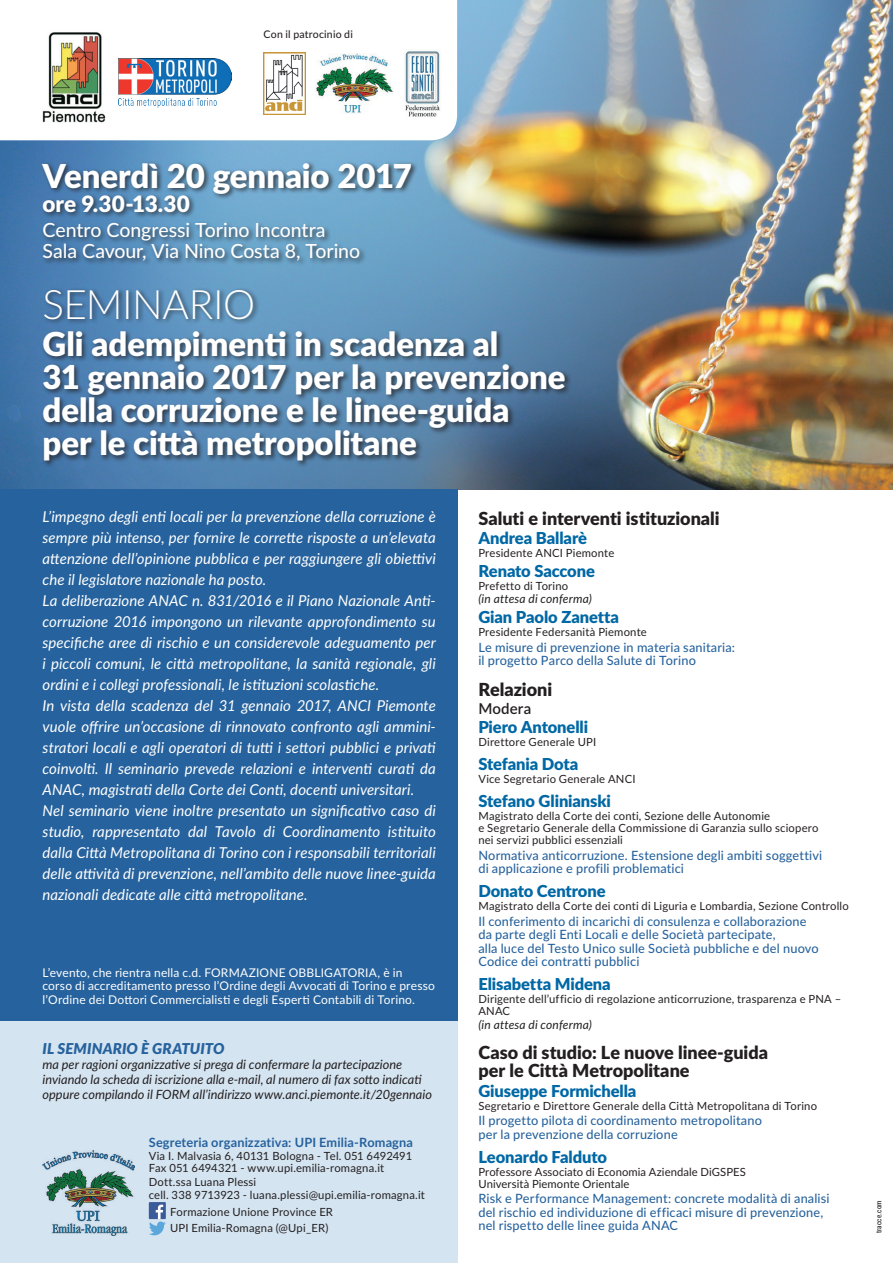
<style>
.page{position:relative;width:893px;height:1263px;background:#fff}
.page>*{position:absolute;margin:0;border:0;box-sizing:border-box;transform-origin:0 0}
.t1{font:300 40.5px "Lato";letter-spacing:-.01em;color:#fff}
.t2{font:900 33px/33px "Lato";letter-spacing:-.005em;color:#fff}
.t3{font:900 22.5px "Lato";color:#fff}
.t4{font:500 19.5px/21px "Lato";letter-spacing:-.005em;color:#fff}
.Titolo{font:900 18px/18px "Lato";color:#231f20}
.Relatori{font:900 16.5px "Lato";letter-spacing:-.005em;color:#0068a5}
.Relatori_spazio{font:900 16.5px "Lato";letter-spacing:-.005em;color:#0068a5}
.t5{font:italic 15px/21px "Lato";letter-spacing:.005em;color:#fff;text-align:justify}
.t6{font:italic 900 15px "Lato";letter-spacing:.005em;color:#26629d}
.Testo{font:600 15px "Lato";letter-spacing:.01em;color:#231f20}
.Relazioni{font:500 12.75px/13.5px "Lato";letter-spacing:.01em;color:#26629d}
.t7{font:italic 12.75px/15px "Lato";color:#231f20}
.Relazioni-2{font:700 12.75px "Lato";letter-spacing:.01em;color:#26629d}
.t8{font:12px/13.5px "Lato";letter-spacing:.015em;color:#fff}
.In_attesa{font:italic 12px "Lato";letter-spacing:.015em;color:#231f20}
.Carica{font:11.25px/12px "Lato";letter-spacing:.015em;color:#231f20}
.t9{font:500 10.5px "Lato";letter-spacing:.015em;color:#231f20}
.Sottotitolo{font:7.5px "Roboto Condensed";letter-spacing:.025em;color:#231f20}
</style>
<div class="page">
<div style="left:0;top:999px;width:457px;height:264px;background:#d5e4f1"></div>
<img style="left:0;top:0;width:893px;height:489px">
<div style="left:149px;top:1202px;width:17px;height:17px;background:#3b5a9a"></div>
<svg style="left:149px;top:1205px;width:17px;height:30px"></svg>
<svg style="left:0;top:0;width:457px;height:140px"></svg>
<img style="left:316px;top:53px;width:78px;height:61px">
<img style="left:264px;top:53px;width:41px;height:61px">
<img style="left:43px;top:30px;width:63px;height:92px">
<img style="left:119px;top:59px;width:112px;height:48px">
<img style="left:43px;top:1150px;width:91px;height:85px">
<div style="left:41px;top:287px;width:531px;height:181px;background:#231f20;opacity:.75"></div>
<div style="left:40px;top:161px;width:378px;height:107px;background:#231f20;opacity:.75"></div>
<div style="left:0;top:489px;width:457px;height:531px;background:#26629d"></div>
<img style="left:404px;top:50px;width:38px;height:71px">
<p class="t9" style="left:264px;top:26px;width:91px">Con il patrocinio di</p>
<p class="t2" style="left:43px;top:158px;width:371px">Venerdì 20 gennaio 2017</p>
<p class="t3" style="left:43px;top:187px;width:149px">ore 9.30-13.30</p>
<p class="t4" style="left:43px;top:219px;width:319px">Centro Congressi Torino Incontra<br>Sala Cavour, Via Nino Costa 8, Torino</p>
<p class="t1" style="left:43px;top:276px;width:214px">SEMINARIO</p>
<p class="t2" style="left:43px;top:326px;width:525px">Gli adempimenti in scadenza al<br>31 gennaio 2017 per la prevenzione della corruzione e le linee-guida</p>
<p class="t2" style="left:43px;top:425px;width:376px">per le città metropolitane</p>
<p class="t5" style="left:43px;top:506px;width:395px">L’impegno degli enti locali per la prevenzione della corruzione è sempre più intenso, per fornire le corrette risposte a un’elevata attenzione dell’opinione pubblica e per raggiungere gli obiettivi che il legislatore nazionale ha posto.</p>
<p class="t5" style="left:43px;top:590px;width:395px">La deliberazione ANAC n. 831/2016 e il Piano Nazionale Anti&shy;corruzione 2016 impongono un rilevante approfondimento su specifiche aree di rischio e un considerevole adeguamento per i piccoli comuni, le città metropolitane, la sanità regionale, gli ordini e i collegi professionali, le istituzioni scolastiche.</p>
<p class="t5" style="left:43px;top:695px;width:395px">In vista della scadenza del 31 gennaio 2017, ANCI Piemonte vuole offrire un’occasione di rinnovato confronto agli ammini&shy;stratori locali e agli operatori di tutti i settori pubblici e privati coinvolti. Il seminario prevede relazioni e interventi curati da ANAC, magistrati della Corte dei Conti, docenti universitari.</p>
<p class="t5" style="left:43px;top:800px;width:395px">Nel seminario viene inoltre presentato un significativo caso di studio, rappresentato dal Tavolo di Coordinamento istituito dalla Città Metropolitana di Torino con i responsabili territoriali delle attività di prevenzione, nell’ambito delle nuove linee-guida nazionali dedicate alle città metropolitane.</p>
<p class="t8" style="left:43px;top:965px;width:394px">L’evento, che rientra nella c.d. FORMAZIONE OBBLIGATORIA, è in corso di accreditamento presso l’Ordine degli Avvocati di Torino e presso l’Ordine dei Dottori Commercialisti e degli Esperti Contabili di Torino.</p>
<p class="t6" style="left:43px;top:1037px;width:183px">IL SEMINARIO È GRATUITO</p>
<p class="t7" style="left:43px;top:1056px;width:391px">ma per ragioni organizzative si prega di confermare la partecipazione inviando la scheda di iscrizione alla e-mail, al numero di fax sotto indicati oppure compilando il FORM all’indirizzo www.anci.piemonte.it/20gennaio</p>
<p class="Relazioni-2" style="left:149px;top:1133px;width:266px">Segreteria organizzativa: UPI Emilia-Romagna</p>
<p class="Carica" style="left:149px;top:1150px;width:265px">Via I. Malvasia 6, 40131 Bologna - Tel. 051 6492491<br>Fax 051 6494321 - www.upi.emilia-romagna.it</p>
<p class="Carica" style="left:149px;top:1175px;width:109px">Dott.ssa Luana Plessi</p>
<p class="Carica" style="left:149px;top:1188px;width:278px">cell. 338 9713923 - luana.plessi@upi.emilia-romagna.it</p>
<p class="Carica" style="left:170px;top:1205px;width:164px">Formazione Unione Province ER</p>
<p class="Carica" style="left:170px;top:1222px;width:160px">UPI Emilia-Romagna (@Upi_ER)</p>
<p class="Titolo" style="left:478px;top:508px;width:243px">Saluti e interventi istituzionali</p>
<p class="Relatori" style="left:478px;top:526px;width:110px">Andrea Ballarè</p>
<p class="Carica" style="left:478px;top:547px;width:137px">Presidente ANCI Piemonte</p>
<p class="Relatori" style="left:478px;top:558px;width:118px">Renato Saccone</p>
<p class="Carica" style="left:478px;top:579px;width:91px">Prefetto di Torino</p>
<p class="In_attesa" style="left:478px;top:590px;width:115px">(in attesa di conferma)</p>
<p class="Relatori" style="left:478px;top:604px;width:142px">Gian Paolo Zanetta</p>
<p class="Carica" style="left:478px;top:625px;width:170px">Presidente Federsanità Piemonte</p>
<p class="Relazioni" style="left:478px;top:640px;width:258px">Le misure di prevenzione in materia sanitaria: il progetto Parco della Salute di Torino</p>
<p class="Titolo" style="left:478px;top:679px;width:75px">Relazioni</p>
<p class="Testo" style="left:478px;top:697px;width:54px">Modera</p>
<p class="Relatori" style="left:478px;top:715px;width:111px">Piero Antonelli</p>
<p class="Carica" style="left:478px;top:736px;width:119px">Direttore Generale UPI</p>
<p class="Relatori_spazio" style="left:478px;top:752px;width:101px">Stefania Dota</p>
<p class="Carica" style="left:478px;top:773px;width:159px">Vice Segretario Generale ANCI</p>
<p class="Relatori_spazio" style="left:478px;top:788px;width:134px">Stefano Glinianski</p>
<p class="Carica" style="left:478px;top:809px;width:342px">Magistrato della Corte dei conti, Sezione delle Autonomie<br>e Segretario Generale della Commissione di Garanzia sullo sciopero nei servizi pubblici essenziali</p>
<p class="Relazioni" style="left:478px;top:848px;width:345px">Normativa anticorruzione. Estensione degli ambiti soggettivi di applicazione e profili problematici</p>
<p class="Relatori_spazio" style="left:478px;top:878px;width:129px">Donato Centrone</p>
<p class="Carica" style="left:478px;top:899px;width:372px">Magistrato della Corte dei conti di Liguria e Lombardia, Sezione Controllo</p>
<p class="Relazioni" style="left:478px;top:914px;width:342px">Il conferimento di incarichi di consulenza e collaborazione da parte degli Enti Locali e delle Società partecipate,<br>alla luce del Testo Unico sulle Società pubbliche e del nuovo Codice dei contratti pubblici</p>
<p class="Relatori_spazio" style="left:478px;top:971px;width:134px">Elisabetta Midena</p>
<p class="Carica" style="left:478px;top:992px;width:364px">Dirigente dell’ufficio di regolazione anticorruzione, trasparenza e PNA –<br>ANAC</p>
<p class="In_attesa" style="left:478px;top:1015px;width:115px">(in attesa di conferma)</p>
<p class="Titolo" style="left:478px;top:1043px;width:291px">Caso di studio: Le nuove linee-guida per le Città Metropolitane</p>
<p class="Relatori" style="left:478px;top:1078px;width:160px">Giuseppe Formichella</p>
<p class="Carica" style="left:478px;top:1099px;width:340px">Segretario e Direttore Generale della Città Metropolitana di Torino</p>
<p class="Relazioni" style="left:478px;top:1113px;width:285px">Il progetto pilota di coordinamento metropolitano per la prevenzione della corruzione</p>
<p class="Relatori_spazio" style="left:478px;top:1144px;width:130px">Leonardo Falduto</p>
<p class="Carica" style="left:478px;top:1165px;width:269px">Professore Associato di Economia Aziendale DiGSPES<br>Università Piemonte Orientale</p>
<p class="Relazioni" style="left:478px;top:1191px;width:353px">Risk e Performance Management: concrete modalità di analisi del rischio ed individuzione di efficaci misure di prevenzione, nel rispetto delle linee guida ANAC</p>
<p class="Sottotitolo" style="left:874px;top:1233px;width:34px;rotate:-90deg">tracce.com</p>
</div>
